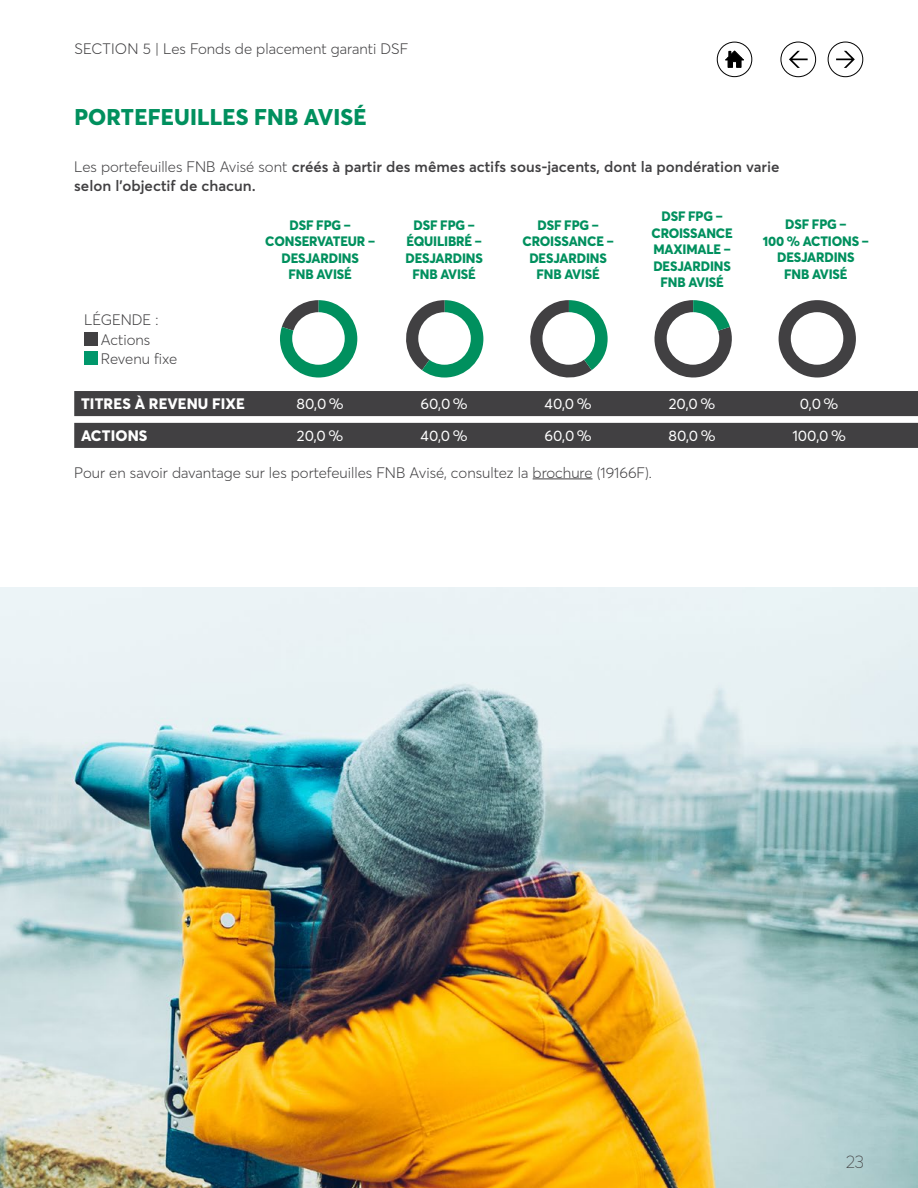
<style>
.page{position:relative;width:918px;height:1188px;background:#fff}
.page>*{position:absolute;margin:0;border:0;box-sizing:border-box;transform-origin:0 0}
.Txt_Titre{font:800 22.5px "Desjardins Sans";letter-spacing:.01em;color:#00905e}
.t1{font:100 18px "Desjardins Sans";color:#414042}
.Txt_courant{font:300 15px/19.5px "Desjardins Sans";color:#414042}
.Txt_courant-2{font:600 15px/19.5px "Desjardins Sans";color:#414042}
.Tbl_Txt_Centre{font:15px "Desjardins Sans";color:#fff}
.Tbl_Txt_G_Bold_Cap{font:800 15px "Desjardins Sans";letter-spacing:.01em;color:#fff}
.Tbl_Entete_Centre{font:800 13.5px/16.5px "Desjardins Sans";letter-spacing:-.01em;color:#00905e;text-align:center}
.s1{font-weight:300}
</style>
<div class="page">
<div style="left:779px;top:300px;width:77px;height:78px;background:#414042;border-radius:39px"></div>
<div style="left:791px;top:312px;width:52px;height:53px;background:#fff;border-radius:50%"></div>
<svg style="left:280px;top:300px;width:77px;height:78px"></svg>
<div style="left:292px;top:312px;width:53px;height:53px;background:#fff;border-radius:50%"></div>
<svg style="left:406px;top:300px;width:77px;height:78px"></svg>
<div style="left:418px;top:312px;width:53px;height:53px;background:#fff;border-radius:50%"></div>
<svg style="left:530px;top:300px;width:78px;height:78px"></svg>
<div style="left:542px;top:312px;width:53px;height:53px;background:#fff;border-radius:50%"></div>
<svg style="left:654px;top:300px;width:78px;height:78px"></svg>
<div style="left:667px;top:312px;width:52px;height:53px;background:#fff;border-radius:50%"></div>
<img style="left:0;top:588px;width:918px;height:600px">
<svg style="left:74px;top:391px;width:844px;height:57px;background:#575758"></svg>
<hr style="left:533px;top:479px;width:60px;height:1px;background:#414042">
<div style="left:84px;top:332px;width:14px;height:14px;background:#414042"></div>
<div style="left:84px;top:351px;width:14px;height:14px;background:#00976b"></div>
<svg style="left:836px;top:51px;width:19px;height:17px"></svg>
<div style="left:828px;top:42px;width:35px;height:35px;border:1px solid #000;border-radius:50%"></div>
<svg style="left:789px;top:51px;width:19px;height:17px"></svg>
<div style="left:781px;top:42px;width:35px;height:35px;border:1px solid #000;border-radius:50%"></div>
<div style="left:717px;top:42px;width:35px;height:35px;border:1px solid #000;border-radius:50%"></div>
<svg style="left:725px;top:50px;width:19px;height:18px"></svg>
<p class="Txt_courant" style="left:74px;top:39px;width:335px">SECTION 5 | Les Fonds de placement garanti DSF</p>
<h1 class="Txt_Titre" style="left:74px;top:103px;width:294px">PORTEFEUILLES FNB AVISÉ</h1>
<p class="Txt_courant-2" style="left:74px;top:157px;width:707px"><span class="s1">Les portefeuilles FNB Avisé sont</span> créés à partir des mêmes actifs sous-jacents, dont la pondération varie selon l’objectif de chacun.</p>
<h1 class="Tbl_Entete_Centre" style="left:265px;top:216px;width:111px">DSF FPG –<br>CONSERVATEUR –<br>DESJARDINS<br>FNB AVISÉ</h1>
<h1 class="Tbl_Entete_Centre" style="left:405px;top:216px;width:79px">DSF FPG –<br>ÉQUILIBRÉ –<br>DESJARDINS<br>FNB AVISÉ</h1>
<h1 class="Tbl_Entete_Centre" style="left:523px;top:216px;width:93px">DSF FPG –<br>CROISSANCE –<br>DESJARDINS<br>FNB AVISÉ</h1>
<h1 class="Tbl_Entete_Centre" style="left:651px;top:208px;width:83px">DSF FPG –<br>CROISSANCE<br>MAXIMALE –<br>DESJARDINS<br>FNB AVISÉ</h1>
<h1 class="Tbl_Entete_Centre" style="left:763px;top:216px;width:107px">DSF FPG –<br>100 % ACTIONS –<br>DESJARDINS<br>FNB AVISÉ</h1>
<p class="Txt_courant" style="left:101px;top:310px;width:78px;text-indent:-17px">LÉGENDE :<br>Actions<br>Revenu fixe</p>
<p class="Tbl_Txt_G_Bold_Cap" style="left:81px;top:395px;width:166px">TITRES À REVENU FIXE</p>
<p class="Tbl_Txt_Centre" style="left:297px;top:395px;width:49px">80,0 %</p>
<p class="Tbl_Txt_Centre" style="left:421px;top:395px;width:49px">60,0 %</p>
<p class="Tbl_Txt_Centre" style="left:545px;top:395px;width:49px">40,0 %</p>
<p class="Tbl_Txt_Centre" style="left:669px;top:395px;width:48px">20,0 %</p>
<p class="Tbl_Txt_Centre" style="left:800px;top:395px;width:40px">0,0 %</p>
<p class="Tbl_Txt_G_Bold_Cap" style="left:81px;top:426px;width:68px">ACTIONS</p>
<p class="Tbl_Txt_Centre" style="left:297px;top:427px;width:48px">20,0 %</p>
<p class="Tbl_Txt_Centre" style="left:421px;top:427px;width:49px">40,0 %</p>
<p class="Tbl_Txt_Centre" style="left:545px;top:427px;width:49px">60,0 %</p>
<p class="Tbl_Txt_Centre" style="left:669px;top:427px;width:49px">80,0 %</p>
<p class="Tbl_Txt_Centre" style="left:792px;top:427px;width:55px">100,0 %</p>
<p class="Txt_courant" style="left:74px;top:463px;width:579px">Pour en savoir davantage sur les portefeuilles FNB Avisé, consultez la brochure (19166F).</p>
<h2 class="t1" style="left:846px;top:1151px;width:19px">23</h2>
</div>
